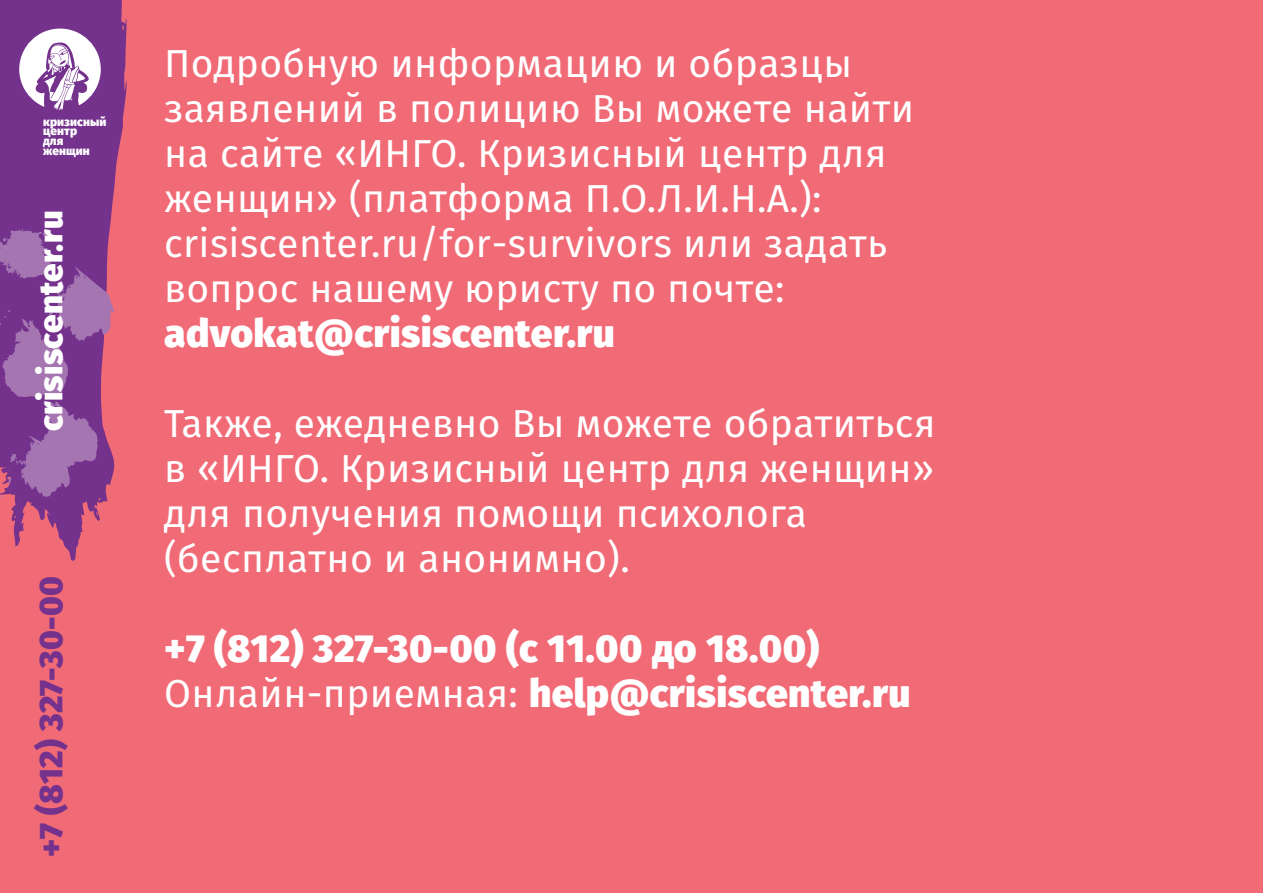
<style>
.page{position:relative;width:1263px;height:893px;background:#f16b77}
.page>*{position:absolute;margin:0;border:0;box-sizing:border-box;transform-origin:0 0}
.t1{font:39px/45px "Fira Sans";letter-spacing:.01em;color:#fff}
.t2{font:800 39px/45px "Fira Sans";letter-spacing:.01em;color:#fff}
.t3{font:800 33px "Fira Sans";letter-spacing:.005em;color:#74328d}
.t4{font:800 33px "Fira Sans";letter-spacing:.005em;color:#fff}
.t5{font:800 11.85px/9.8px "Fira Sans";letter-spacing:.005em;color:#fff}
.s1{font-weight:400}
</style>
<div class="page">
<svg style="left:11px;top:0;width:116px;height:561px"></svg>
<svg style="left:0;top:0;width:114px;height:520px"></svg>
<p class="t5" style="left:43px;top:117px;width:65px">кризисный центр<br>для женщин</p>
<p class="t4" style="left:28px;top:431px;width:222px;rotate:-90deg">crisiscenter.ru</p>
<p class="t3" style="left:28px;top:857px;width:283px;rotate:-90deg">+7 (812) 327-30-00</p>
<p class="t1" style="left:164px;top:40px;width:751px">Подробную информацию и образцы заявлений в полицию Вы можете найти на сайте «ИНГО. Кризисный центр для женщин» (платформа П.О.Л.И.Н.А.): crisiscenter.ru/for-survivors или задать вопрос нашему юристу по почте:</p>
<p class="t2" style="left:164px;top:310px;width:452px">advokat@crisiscenter.ru</p>
<p class="t1" style="left:164px;top:400px;width:773px">Также, ежедневно Вы можете обратиться в «ИНГО. Кризисный центр для женщин» для получения помощи психолога (бесплатно и анонимно).</p>
<p class="t2" style="left:164px;top:626px;width:748px">+7 (812) 327-30-00 (с 11.00 до 18.00)<br><span class="s1">Онлайн-приемная:</span> help@crisiscenter.ru</p>
</div>
